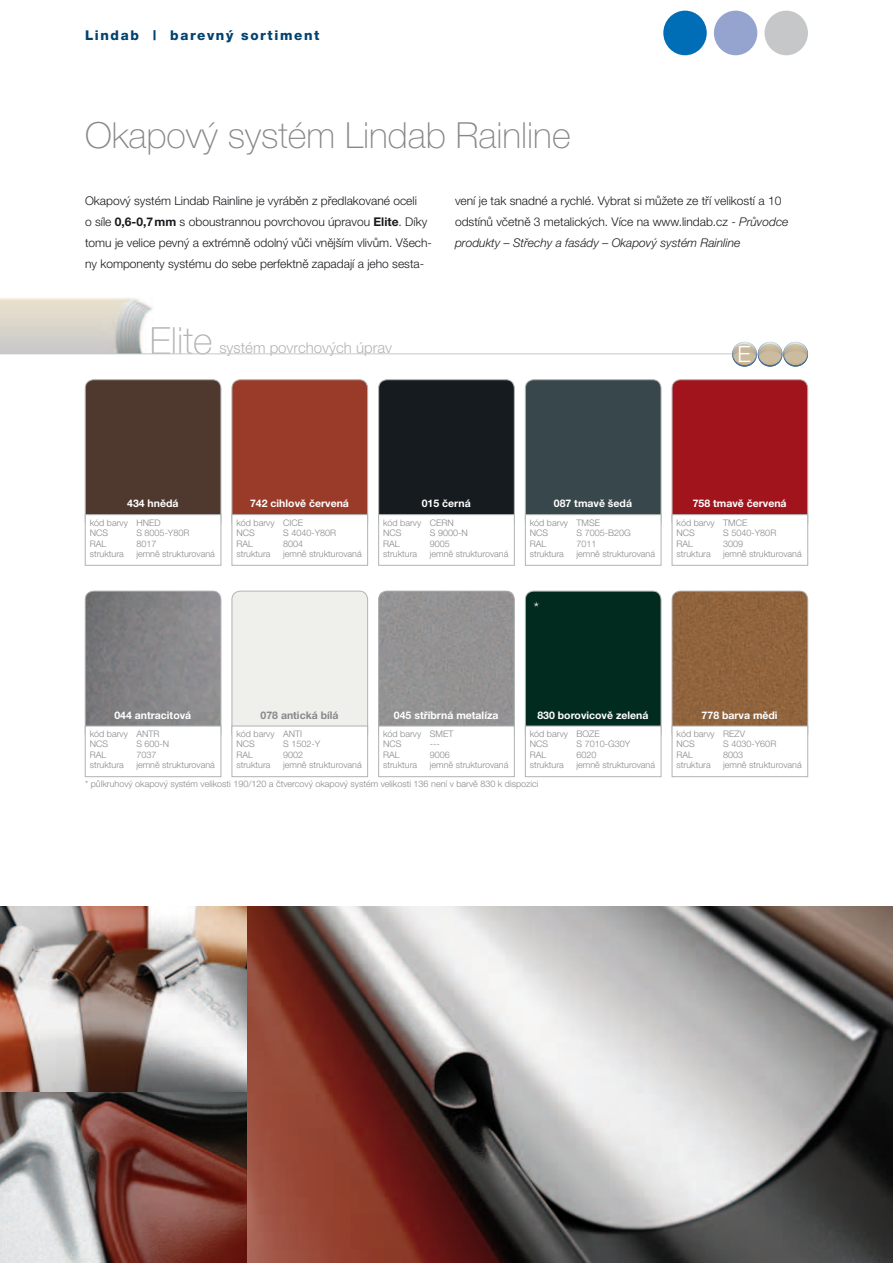
<style>
.page{position:relative;width:893px;height:1263px;background:#fff}
.page>*{position:absolute;margin:0;border:0;box-sizing:border-box;transform-origin:0 0}
.t1{font:100 37.5px "Helvetica Neue CE";color:#b1b3b4}
.t2{font:100 36px "Helvetica Neue CE";color:#87888a}
.t3{font:300 22.5px "Helvetica Neue LT Pro";color:#fff}
.t4{font:300 15px "Helvetica Neue CE";color:#b1b3b4}
.t5{font:300 15px "Helvetica Neue CE";color:#fff}
.t6{font:800 13.5px "Helvetica Neue CE";letter-spacing:.12em;color:#004270}
.t7{font:300 12px/21px "Helvetica Neue CE";color:#1a171c}
.t8{font:700 10.5px "Helvetica Neue CE";color:#fff}
.t9{font:700 10.5px "Helvetica Neue CE";color:#87888a}
.t10{font:300 9px/10.5px "Helvetica Neue CE";color:#87888a}
.s1{font-weight:700}
.s2{font-style:italic}
</style>
<div class="page">
<div style="left:663px;top:11px;width:44px;height:44px;background:#006eb6;border-radius:50%"></div>
<div style="left:714px;top:11px;width:43px;height:44px;background:#95a3cf;border-radius:50%"></div>
<div style="left:764px;top:11px;width:44px;height:44px;background:#c6c7c9;border-radius:50%"></div>
<img style="left:0;top:906px;width:893px;height:357px">
<div style="left:672px;top:380px;width:136px;height:150px;background:#a1141c;border-radius:9px"></div>
<div style="left:672px;top:379px;width:136px;height:151px;border:1px solid #b1b3b4;border-radius:9px"></div>
<div style="left:672px;top:514px;width:136px;height:51px;background:#fff;border:1px solid #b1b3b4"></div>
<div style="left:525px;top:380px;width:136px;height:150px;background:#38474b;border-radius:9px"></div>
<div style="left:525px;top:379px;width:136px;height:151px;border:1px solid #b1b3b4;border-radius:9px"></div>
<div style="left:525px;top:514px;width:136px;height:51px;background:#fff;border:1px solid #b1b3b4"></div>
<div style="left:379px;top:380px;width:135px;height:150px;background:#151b1f;border-radius:9px"></div>
<div style="left:378px;top:379px;width:136px;height:151px;border:1px solid #b1b3b4;border-radius:9px"></div>
<div style="left:378px;top:514px;width:136px;height:51px;background:#fff;border:1px solid #b1b3b4"></div>
<div style="left:85px;top:380px;width:136px;height:150px;background:#4f382e;border-radius:9px"></div>
<div style="left:85px;top:379px;width:136px;height:151px;border:1px solid #b1b3b4;border-radius:9px"></div>
<div style="left:85px;top:514px;width:136px;height:51px;background:#fff;border:1px solid #b1b3b4"></div>
<div style="left:232px;top:380px;width:136px;height:150px;background:#9a3b29;border-radius:9px"></div>
<div style="left:232px;top:379px;width:136px;height:151px;border:1px solid #b1b3b4;border-radius:9px"></div>
<div style="left:232px;top:514px;width:136px;height:51px;background:#fff;border:1px solid #b1b3b4"></div>
<img style="left:672px;top:591px;width:136px;height:135px">
<div style="left:672px;top:591px;width:136px;height:150px;border:1px solid #b1b3b4;border-radius:9px"></div>
<div style="left:672px;top:726px;width:136px;height:51px;background:#fff;border:1px solid #b1b3b4"></div>
<img style="left:379px;top:591px;width:135px;height:135px">
<div style="left:378px;top:591px;width:136px;height:150px;border:1px solid #b1b3b4;border-radius:9px"></div>
<div style="left:378px;top:726px;width:136px;height:51px;background:#fff;border:1px solid #b1b3b4"></div>
<img style="left:85px;top:591px;width:136px;height:135px">
<div style="left:85px;top:591px;width:136px;height:150px;border:1px solid #b1b3b4;border-radius:9px"></div>
<div style="left:85px;top:726px;width:136px;height:51px;background:#fff;border:1px solid #b1b3b4"></div>
<div style="left:232px;top:591px;width:136px;height:150px;background:#eff0eb;border-radius:9px"></div>
<div style="left:232px;top:591px;width:136px;height:150px;border:1px solid #b1b3b4;border-radius:9px"></div>
<div style="left:232px;top:726px;width:136px;height:51px;background:#fff;border:1px solid #b1b3b4"></div>
<div style="left:525px;top:591px;width:136px;height:150px;background:#002b1e;border-radius:9px"></div>
<div style="left:525px;top:591px;width:136px;height:150px;border:1px solid #b1b3b4;border-radius:9px"></div>
<div style="left:525px;top:726px;width:136px;height:51px;background:#fff;border:1px solid #b1b3b4"></div>
<img style="left:0;top:298px;width:152px;height:55px">
<hr style="left:0;top:353px;width:747px;height:1px;background:#c6c7c9">
<svg style="left:732px;top:342px;width:76px;height:25px"></svg>
<img style="left:758px;top:343px;width:24px;height:10px">
<h3 class="t6" style="left:85px;top:28px;width:236px">Lindab | barevný sortiment</h3>
<h2 class="t2" style="left:85px;top:115px;width:487px">Okapový systém Lindab Rainline</h2>
<p class="t7" style="left:85px;top:191px;width:348px">Okapový systém Lindab Rainline je vyráběn z předlakované oceli<br>o síle <span class="s1">0,6-0,7mm</span> s oboustrannou povrchovou úpravou <span class="s1">Elite</span>. Díky tomu je velice pevný a extrémně odolný vůči vnějším vlivům. Všech&shy;ny komponenty systému do sebe perfektně zapadají a jeho sesta-</p>
<h3 class="t7" style="left:455px;top:191px;width:335px">vení je tak snadné a rychlé. Vybrat si můžete ze tří velikostí a 10 odstínů včetně 3 metalických. Více na www.lindab.cz - <span class="s2">Průvodce produkty – Střechy a fasády – Okapový systém Rainline</span></h3>
<h1 class="t1" style="left:150px;top:319px;width:64px">Elite</h1>
<h3 class="t4" style="left:219px;top:340px;width:174px">systém povrchových úprav</h3>
<h3 class="t3" style="left:737px;top:340px;width:15px">E</h3>
<p class="t8" style="left:127px;top:498px;width:53px">434 hnědá</p>
<p class="t10" style="left:90px;top:517px;width:72px">kód barvy HNED<br>NCS</p>
<p class="t10" style="left:136px;top:528px;width:55px">S 8005-Y80R</p>
<p class="t8" style="left:250px;top:498px;width:100px">742 cihlově červená</p>
<p class="t10" style="left:236px;top:517px;width:68px">kód barvy CICE<br>NCS</p>
<p class="t10" style="left:283px;top:528px;width:55px">S 4040-Y80R</p>
<p class="t8" style="left:422px;top:498px;width:51px">015 černá</p>
<p class="t10" style="left:383px;top:517px;width:72px">kód barvy CERN<br>NCS</p>
<p class="t10" style="left:430px;top:528px;width:39px">S 9000-N</p>
<p class="t8" style="left:554px;top:498px;width:80px">087 tmavě šedá</p>
<p class="t10" style="left:530px;top:517px;width:72px">kód barvy TMSE<br>NCS</p>
<p class="t10" style="left:577px;top:528px;width:56px">S 7005-B20G</p>
<p class="t8" style="left:693px;top:498px;width:95px">758 tmavě červená</p>
<p class="t10" style="left:676px;top:517px;width:72px">kód barvy TMCE<br>NCS</p>
<p class="t10" style="left:723px;top:528px;width:55px">S 5040-Y80R</p>
<p class="t10" style="left:90px;top:538px;width:18px">RAL</p>
<p class="t10" style="left:136px;top:538px;width:22px">8017</p>
<p class="t10" style="left:90px;top:549px;width:36px">struktura</p>
<p class="t10" style="left:136px;top:549px;width:80px">jemně strukturovaná</p>
<p class="t10" style="left:236px;top:538px;width:18px">RAL</p>
<p class="t10" style="left:283px;top:538px;width:22px">8004</p>
<p class="t10" style="left:236px;top:549px;width:36px">struktura</p>
<p class="t10" style="left:283px;top:549px;width:80px">jemně strukturovaná</p>
<p class="t10" style="left:383px;top:538px;width:18px">RAL</p>
<p class="t10" style="left:430px;top:538px;width:22px">9005</p>
<p class="t10" style="left:383px;top:549px;width:36px">struktura</p>
<p class="t10" style="left:430px;top:549px;width:80px">jemně strukturovaná</p>
<p class="t10" style="left:530px;top:538px;width:18px">RAL</p>
<p class="t10" style="left:577px;top:538px;width:22px">7011</p>
<p class="t10" style="left:530px;top:549px;width:36px">struktura</p>
<p class="t10" style="left:577px;top:549px;width:80px">jemně strukturovaná</p>
<h3 class="t5" style="left:534px;top:600px;width:7px">*</h3>
<p class="t10" style="left:676px;top:538px;width:18px">RAL</p>
<p class="t10" style="left:723px;top:538px;width:22px">3009</p>
<p class="t10" style="left:676px;top:549px;width:36px">struktura</p>
<p class="t10" style="left:723px;top:549px;width:80px">jemně strukturovaná</p>
<p class="t8" style="left:114px;top:709px;width:78px">044 antracitová</p>
<p class="t10" style="left:90px;top:729px;width:71px">kód barvy ANTR<br>NCS</p>
<p class="t10" style="left:136px;top:739px;width:34px">S 600-N</p>
<p class="t10" style="left:90px;top:750px;width:18px">RAL</p>
<p class="t10" style="left:136px;top:750px;width:22px">7037</p>
<p class="t10" style="left:90px;top:760px;width:36px">struktura</p>
<p class="t10" style="left:136px;top:760px;width:80px">jemně strukturovaná</p>
<p class="t9" style="left:261px;top:709px;width:79px">078 antická bílá</p>
<p class="t10" style="left:236px;top:729px;width:67px">kód barvy ANTI<br>NCS</p>
<p class="t10" style="left:283px;top:739px;width:39px">S 1502-Y</p>
<p class="t10" style="left:236px;top:750px;width:18px">RAL</p>
<p class="t10" style="left:283px;top:750px;width:22px">9002</p>
<p class="t10" style="left:236px;top:760px;width:36px">struktura</p>
<p class="t10" style="left:283px;top:760px;width:80px">jemně strukturovaná</p>
<p class="t8" style="left:394px;top:709px;width:106px">045 stříbrná metalíza</p>
<p class="t10" style="left:383px;top:729px;width:72px">kód barvy SMET<br>NCS</p>
<p class="t10" style="left:430px;top:739px;width:11px">---</p>
<p class="t10" style="left:383px;top:750px;width:18px">RAL</p>
<p class="t10" style="left:430px;top:750px;width:22px">9006</p>
<p class="t10" style="left:383px;top:760px;width:36px">struktura</p>
<p class="t10" style="left:430px;top:760px;width:80px">jemně strukturovaná</p>
<p class="t8" style="left:537px;top:709px;width:113px">830 borovicově zelená</p>
<p class="t10" style="left:530px;top:729px;width:71px">kód barvy BOZE<br>NCS</p>
<p class="t10" style="left:577px;top:739px;width:55px">S 7010-G30Y</p>
<p class="t10" style="left:530px;top:750px;width:18px">RAL</p>
<p class="t10" style="left:577px;top:750px;width:22px">6020</p>
<p class="t10" style="left:530px;top:760px;width:36px">struktura</p>
<p class="t10" style="left:577px;top:760px;width:80px">jemně strukturovaná</p>
<p class="t8" style="left:702px;top:709px;width:78px">778 barva mědi</p>
<p class="t10" style="left:676px;top:729px;width:70px">kód barvy REZV<br>NCS</p>
<p class="t10" style="left:723px;top:739px;width:55px">S 4030-Y60R</p>
<p class="t10" style="left:676px;top:750px;width:18px">RAL</p>
<p class="t10" style="left:723px;top:750px;width:22px">8003</p>
<p class="t10" style="left:676px;top:760px;width:36px">struktura</p>
<p class="t10" style="left:723px;top:760px;width:80px">jemně strukturovaná</p>
<p class="t10" style="left:85px;top:779px;width:455px">* půlkruhový okapový systém velikosti 190/120 a čtvercový okapový systém velikosti 136 není v barvě 830 k dispozici</p>
</div>
